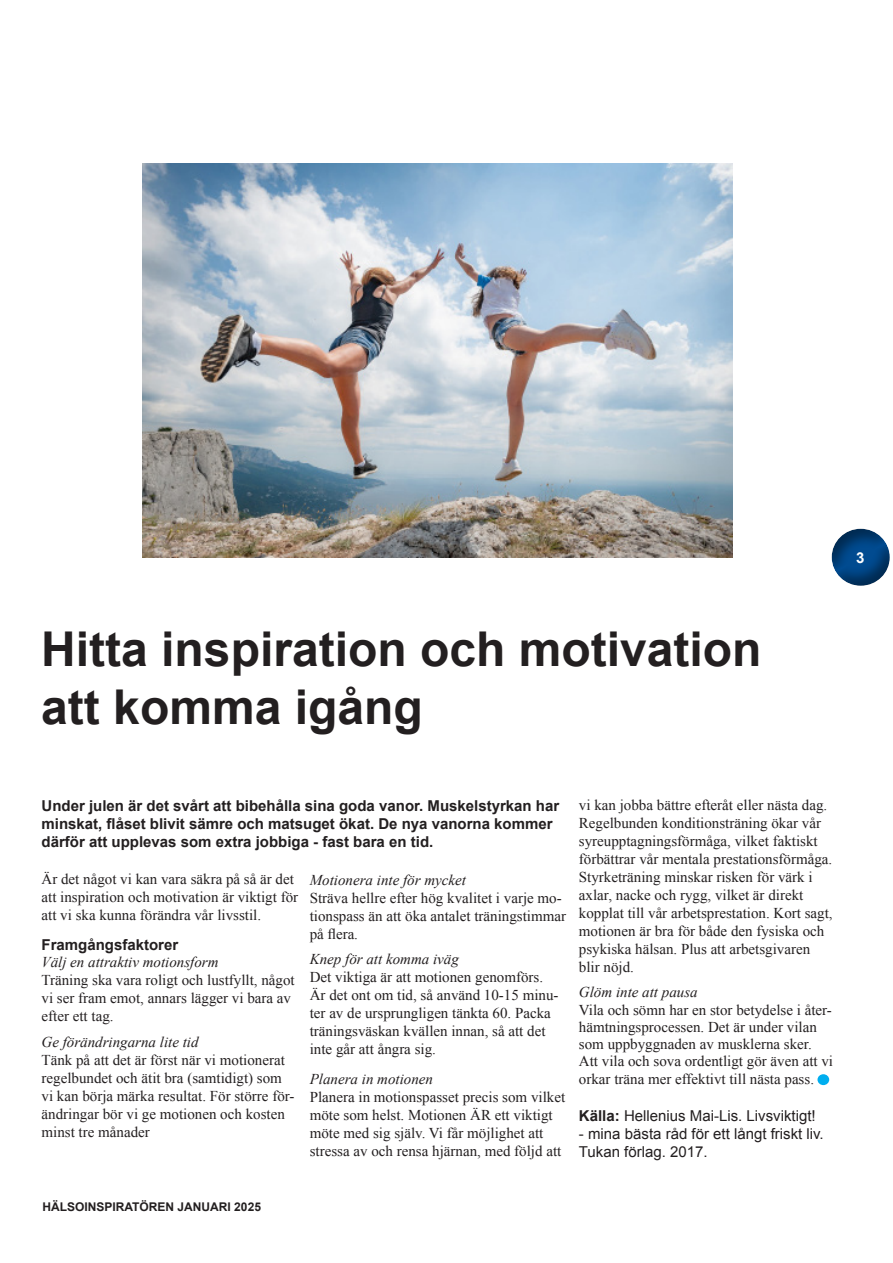
<style>
.page{position:relative;width:893px;height:1263px;background:#fff}
.page>*{position:absolute;margin:0;border:0;box-sizing:border-box;transform-origin:0 0}
.artikelrubrik{font:700 48px "Arial";color:#231f20}
.Brödtext{font:15px/18px "Times New Roman";color:#231f20}
.Ingress{font:700 15px/18px "Arial";color:#231f20}
.Brödtext-2{font:15px/18px "Arial";color:#231f20}
.Underrubrik{font:700 15px "Arial";color:#231f20}
.Underrubrik-2{font:italic 15px "Times New Roman";color:#231f20}
.t1{font:700 15px "Arial";color:#fff}
.t2{font:700 12px "Arial";color:#231f20}
.s1{font-style:italic}
.s2{font-weight:700}
</style>
<div class="page">
<div style="left:831px;top:528px;width:62px;height:58px;background:#231f20;opacity:.5"></div>
<div style="left:817px;top:1074px;width:12px;height:11px;background:#00aeef;border-radius:50%"></div>
<img style="left:143px;top:164px;width:590px;height:393px">
<p class="t1" style="left:856px;top:548px;width:10px">3</p>
<p class="artikelrubrik" style="left:41px;top:618px;width:722px">Hitta inspiration och motivation</p>
<p class="artikelrubrik" style="left:41px;top:676px;width:383px">att komma igång</p>
<p class="Ingress" style="left:42px;top:797px;width:519px">Under julen är det svårt att bibehålla sina goda vanor. Muskelstyrkan har minskat, flåset blivit sämre och matsuget ökat. De nya vanorna kommer därför att upplevas som extra jobbiga - fast bara en tid.</p>
<p class="Brödtext" style="left:579px;top:795px;width:255px">vi kan jobba bättre efteråt eller nästa dag.<br>Regelbunden konditionsträning ökar vår syreupptagningsförmåga, vilket faktiskt förbättrar vår mentala prestationsförmåga.<br>Styrketräning minskar risken för värk i axlar, nacke och rygg, vilket är direkt kopplat till vår arbetsprestation. Kort sagt, motionen är bra för både den fysiska och psykiska hälsan. Plus att arbetsgivaren blir nöjd.</p>
<p class="Brödtext" style="left:579px;top:983px;width:256px;line-height:17.2px"><span class="s1">Glöm inte att pausa<br></span>Vila och sömn har en stor betydelse i åter&shy;hämtningsprocessen. Det är under vilan som uppbyggnaden av musklerna sker.<br>Att vila och sova ordentligt gör även att vi orkar träna mer effektivt till nästa pass.</p>
<p class="Brödtext-2" style="left:579px;top:1106px;width:238px"><span class="s2">Källa:</span> Hellenius Mai-Lis. Livsviktigt!</p>
<p class="Brödtext-2" style="left:579px;top:1124px;width:246px">- mina bästa råd för ett långt friskt liv.<br>Tukan förlag. 2017.</p>
<p class="Brödtext" style="left:42px;top:869px;width:258px">Är det något vi kan vara säkra på så är det att inspiration och motivation är viktigt för att vi ska kunna förändra vår livsstil.</p>
<p class="Underrubrik" style="left:42px;top:934px;width:138px">Framgångsfaktorer</p>
<p class="Brödtext" style="left:42px;top:952px;width:255px"><span class="s1">Välj en attraktiv motionsform<br></span>Träning ska vara roligt och lustfyllt, något vi ser fram emot, annars lägger vi bara av efter ett tag.</p>
<p class="Brödtext" style="left:42px;top:1032px;width:254px"><span class="s1">Ge förändringarna lite tid<br></span>Tänk på att det är först när vi motionerat regelbundet och ätit bra (samtidigt) som vi kan börja märka resultat. För större för&shy;ändringar bör vi ge motionen och kosten minst tre månader</p>
<p class="Brödtext" style="left:310px;top:870px;width:258px"><span class="s1">Motionera inte för mycket<br></span>Sträva hellre efter hög kvalitet i varje mo&shy;tionspass än att öka antalet träningstimmar på flera.</p>
<p class="Brödtext" style="left:310px;top:950px;width:250px"><span class="s1">Knep för att komma iväg<br></span>Det viktiga är att motionen genomförs.<br>Är det ont om tid, så använd 10-15 minu&shy;ter av de ursprungligen tänkta 60. Packa träningsväskan kvällen innan, så att det inte går att ångra sig.</p>
<p class="Underrubrik-2" style="left:310px;top:1069px;width:125px">Planera in motionen</p>
<p class="Brödtext" style="left:310px;top:1088px;width:257px">Planera in motionspasset precis som vilket möte som helst. Motionen ÄR ett viktigt möte med sig själv. Vi får möjlighet att stressa av och rensa hjärnan, med följd att</p>
<p class="t2" style="left:43px;top:1199px;width:220px">HÄLSOINSPIRATÖREN JANUARI 2025</p>
</div>
